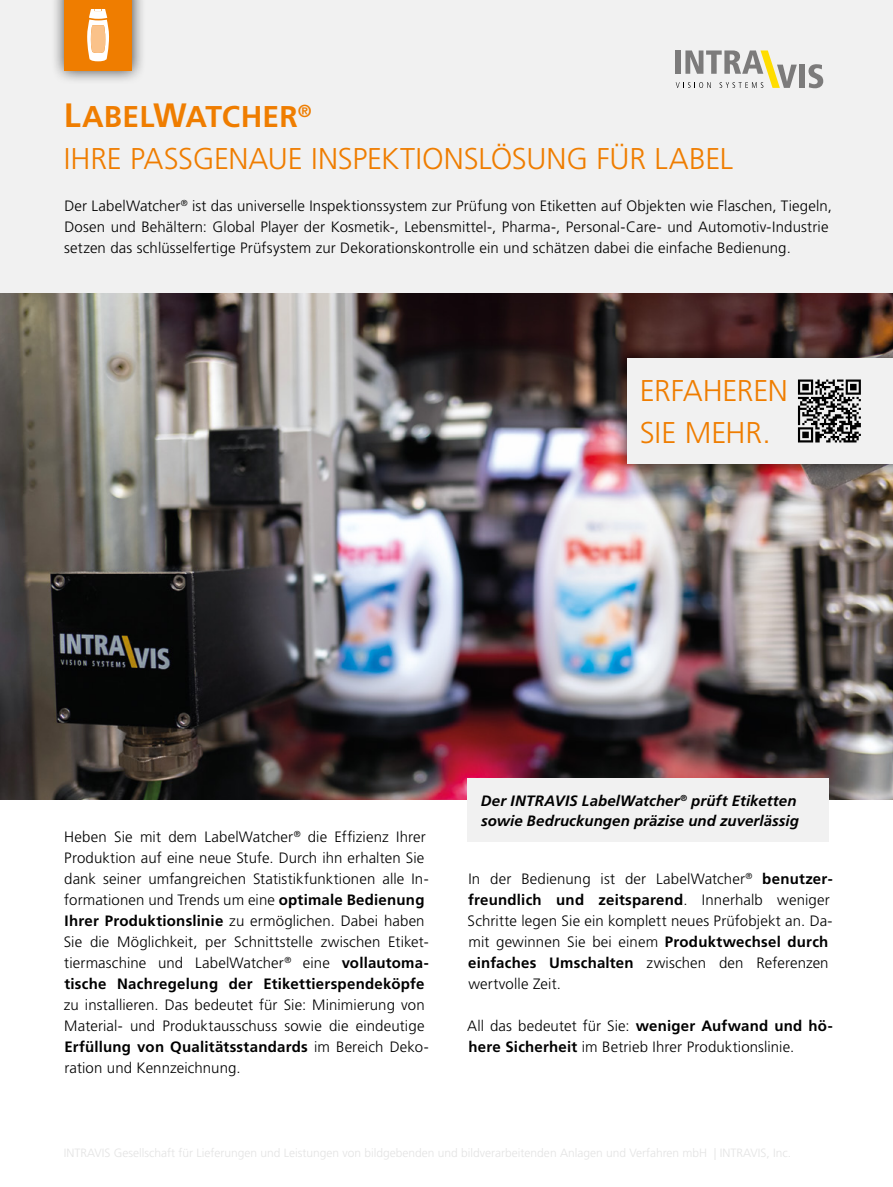
<style>
.page{position:relative;width:893px;height:1187px;background:#fff}
.page>*{position:absolute;margin:0;border:0;box-sizing:border-box;transform-origin:0 0}
.t1{font:300 30px/42px "Frutiger LT Std";letter-spacing:-.005em;color:#ef7d00}
.t2{font:300 15px/21px "Frutiger LT Std";letter-spacing:.01em;color:#000}
.t3{font:italic 700 15px/19.5px "Frutiger LT Std";letter-spacing:.005em;color:#000}
.s1{font-weight:700;font-size:33.75px}
.s2{font-weight:700}
</style>
<div class="page">
<div style="left:0;top:0;width:893px;height:295px;background:#f1f1f1"></div>
<svg style="left:676px;top:50px;width:121px;height:38px"></svg>
<div style="left:799px;top:65px;width:6px;height:23px;background:#7c7b7b"></div>
<svg style="left:808px;top:64px;width:15px;height:24px"></svg>
<img style="left:0;top:293px;width:893px;height:506px">
<div style="left:50px;top:0;width:96px;height:84px;background:#000;opacity:.75"></div>
<div style="left:64px;top:0;width:68px;height:70px;background:#ef7d00"></div>
<svg style="left:87px;top:9px;width:22px;height:52px"></svg>
<div style="left:468px;top:778px;width:361px;height:63px;background:#f1f1f1"></div>
<div style="left:613px;top:344px;width:280px;height:133px;background:#000;opacity:.75"></div>
<div style="left:627px;top:358px;width:266px;height:105px;background:#f1f1f1"></div>
<svg style="left:798px;top:379px;width:63px;height:63px"></svg>
<h1 class="t1" style="left:64px;top:96px;width:671px"><span class="s1">L</span><span class="s2">ABEL</span><span class="s1">W</span><span class="s2">ATCHER</span><sup>®<br></sup>IHRE PASSGENAUE INSPEKTIONSLÖSUNG FÜR LABEL</h1>
<p class="t2" style="left:64px;top:196px;width:769px">Der LabelWatcher<sup>®</sup> ist das universelle Inspektionssystem zur Prüfung von Etiketten auf Objekten wie Flaschen, Tiegeln,<br>Dosen und Behältern: Global Player der Kosmetik-, Lebensmittel-, Pharma-, Personal-Care- und Automotiv-Industrie setzen das schlüsselfertige Prüfsystem zur Dekorationskontrolle ein und schätzen dabei die einfache Bedienung.</p>
<h1 class="t1" style="left:640px;top:369px;width:149px">ERFAHEREN<br>SIE MEHR.</h1>
<p class="t2" style="left:64px;top:826px;width:366px">Heben Sie mit dem LabelWatcher<sup>®</sup> die Effizienz Ihrer Produktion auf eine neue Stufe. Durch ihn erhalten Sie dank seiner umfangreichen Statistikfunktionen alle In&shy;formationen und Trends um eine <span class="s2">optimale Bedienung Ihrer Produktionslinie</span> zu ermöglichen. Dabei haben Sie die Möglichkeit, per Schnittstelle zwischen Etiket&shy;tiermaschine und LabelWatcher<sup>®</sup> eine <span class="s2">vollautoma&shy;tische Nachregelung der Etikettierspendeköpfe</span></p>
<p class="t2" style="left:64px;top:994px;width:366px">zu installieren. Das bedeutet für Sie: Minimierung von Material- und Produktausschuss sowie die eindeutige <span class="s2">Erfüllung von Qualitätsstandards</span> im Bereich Deko&shy;ration und Kennzeichnung.</p>
<p class="t3" style="left:481px;top:791px;width:320px">Der INTRAVIS LabelWatcher<sup>®</sup> prüft Etiketten sowie Bedruckungen präzise und zuverlässig</p>
<p class="t2" style="left:468px;top:868px;width:366px">In der Bedienung ist der LabelWatcher<sup>®</sup> <span class="s2">benutzer&shy;freundlich und zeitsparend</span>. Innerhalb weniger Schritte legen Sie ein komplett neues Prüfobjekt an. Da&shy;mit gewinnen Sie bei einem <span class="s2">Produktwechsel durch einfaches Umschalten</span> zwischen den Referenzen wertvolle Zeit.</p>
<p class="t2" style="left:467px;top:1015px;width:367px">All das bedeutet für Sie: <span class="s2">weniger Aufwand und hö&shy;here Sicherheit</span> im Betrieb Ihrer Produktionslinie.</p>
</div>
